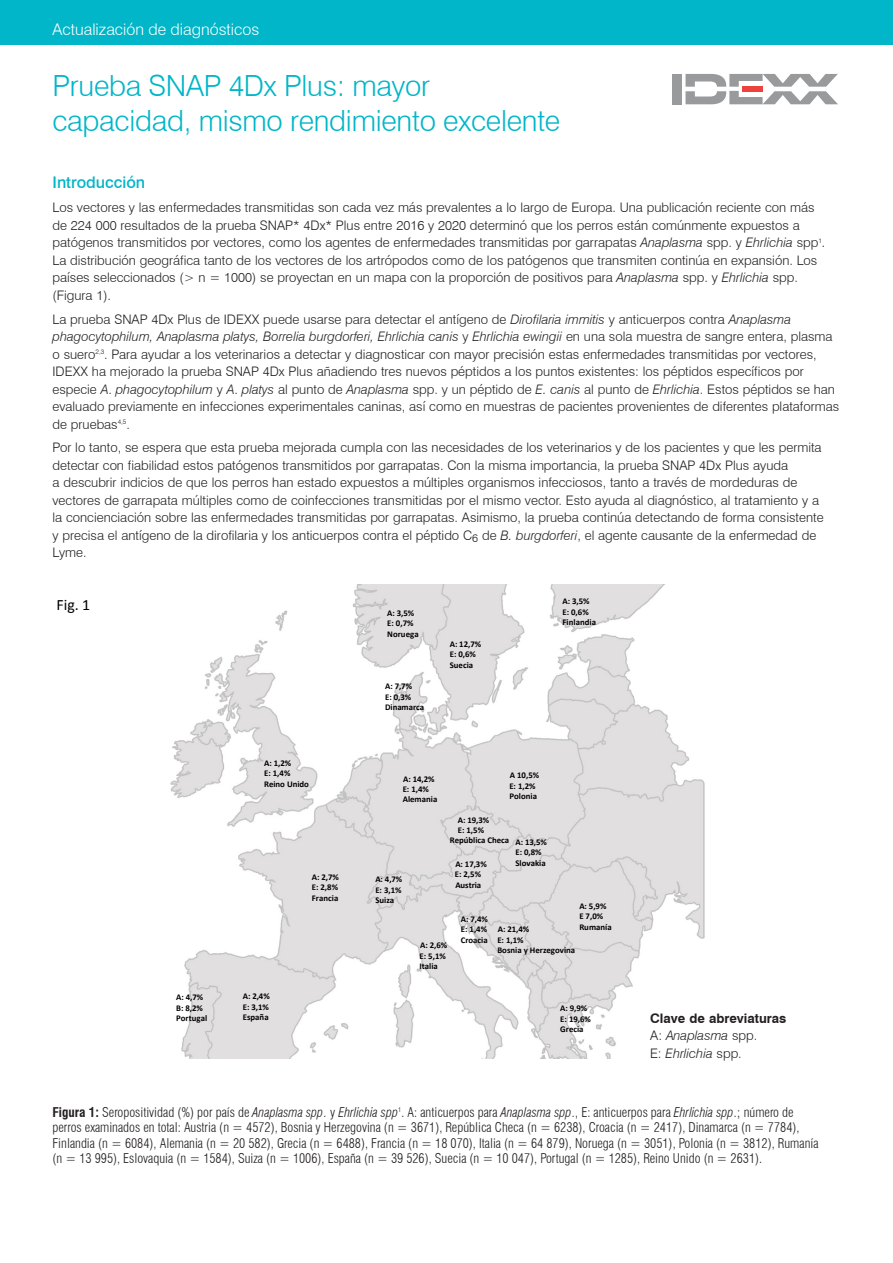
<style>
.page{position:relative;width:893px;height:1263px;background:#fff}
.page>*{position:absolute;margin:0;border:0;box-sizing:border-box;transform-origin:0 0}
.Resources_Headline_1{font:300 29.25px/35px "Swiss 721 BT";letter-spacing:-.01em;color:#00b6c8}
.t1{font:300 16.05px "Swiss 721 BT";color:#fff}
.GI_Body_9_5_12{font:500 16.05px "Swiss 721 BT";color:#00b6c8}
.t2{font:15.75px "Calibri";color:#000}
.GI_Body_9_5_12-2{font:300 13.2px/17.5px "Swiss 721 BT";color:#231f20}
.t3{font:300 condensed 13.2px/15.6px "Swiss 721 BT";color:#231f20}
.GI_Body_9_5_12-3{font:italic 300 13.2px "Swiss 721 BT";color:#231f20}
.GI_Body_9_5_12-4{font:700 13.2px "Swiss 721 BT";color:#231f20}
.t4{font:700 8.85px/10.5px "Calibri";color:#000}
.s1{font-style:italic}
.s2{font-stretch:condensed;font-size:13.8px}
.s3{font-style:normal}
.s4{font-weight:700}
.s5{font-stretch:normal}
</style>
<div class="page">
<div style="left:0;top:0;width:893px;height:45px;background:#00b6c8"></div>
<div style="left:672px;top:74px;width:10px;height:30px;background:#989a9b"></div>
<svg style="left:685px;top:74px;width:153px;height:30px"></svg>
<img style="left:170px;top:584px;width:535px;height:474px">
<p class="t1" style="left:53px;top:19px;width:208px">Actualización de diagnósticos</p>
<p class="Resources_Headline_1" style="left:53px;top:68px;width:509px">Prueba SNAP 4Dx Plus: mayor capacidad, mismo rendimiento excelente</p>
<p class="GI_Body_9_5_12" style="left:53px;top:173px;width:94px">Introducción</p>
<p class="GI_Body_9_5_12-2" style="left:53px;top:199px;width:774px">Los vectores y las enfermedades transmitidas son cada vez más prevalentes a lo largo de Europa. Una publicación reciente con más de 224 000 resultados de la prueba SNAP* 4Dx* Plus entre 2016 y 2020 determinó que los perros están comúnmente expuestos a patógenos transmitidos por vectores, como los agentes de enfermedades transmitidas por garrapatas <span class="s1">Anaplasma</span> spp. y <span class="s1">Ehrlichia</span> spp<sup>1</sup><span class="s2">.<br></span>La distribución geográfica tanto de los vectores de los artrópodos como de los patógenos que transmiten continúa en expansión. Los países seleccionados (&gt; n = 1000) se proyectan en un mapa con la proporción de positivos para <span class="s1">Anaplasma</span> spp. y <span class="s1">Ehrlichia</span> spp. (Figura 1).</p>
<p class="GI_Body_9_5_12-2" style="left:53px;top:310px;width:788px">La prueba SNAP 4Dx Plus de IDEXX puede usarse para detectar el antígeno de <span class="s1">Dirofilaria immitis</span> y anticuerpos contra <span class="s1">Anaplasma phagocytophilum, Anaplasma platys, Borrelia burgdorferi, Ehrlichia canis</span> y <span class="s1">Ehrlichia ewingii</span> en una sola muestra de sangre entera, plasma o suero<sup>2,3</sup>. Para ayudar a los veterinarios a detectar y diagnosticar con mayor precisión estas enfermedades transmitidas por vectores, IDEXX ha mejorado la prueba SNAP 4Dx Plus añadiendo tres nuevos péptidos a los puntos existentes: los péptidos específicos por especie <span class="s1">A</span>. <span class="s1">phagocytophilum</span> y <span class="s1">A</span>. <span class="s1">platys</span> al punto de <span class="s1">Anaplasma</span> spp. y un péptido de <span class="s1">E. canis</span> al punto de <span class="s1">Ehrlichia</span>. Estos péptidos se han evaluado previamente en infecciones experimentales caninas, así como en muestras de pacientes provenientes de diferentes plataformas de pruebas<sup>4,5</sup>.</p>
<p class="GI_Body_9_5_12-2" style="left:53px;top:439px;width:773px">Por lo tanto, se espera que esta prueba mejorada cumpla con las necesidades de los veterinarios y de los pacientes y que les permita detectar con fiabilidad estos patógenos transmitidos por garrapatas. Con la misma importancia, la prueba SNAP 4Dx Plus ayuda<br>a descubrir indicios de que los perros han estado expuestos a múltiples organismos infecciosos, tanto a través de mordeduras de vectores de garrapata múltiples como de coinfecciones transmitidas por el mismo vector. Esto ayuda al diagnóstico, al tratamiento y a la concienciación sobre las enfermedades transmitidas por garrapatas. Asimismo, la prueba continúa detectando de forma consistente y precisa el antígeno de la dirofilaria y los anticuerpos contra el péptido C<sub>6</sub> de <span class="s1">B. burgdorferi</span>, el agente causante de la enfermedad de Lyme.</p>
<p class="t2" style="left:57px;top:594px;width:35px">Fig. 1</p>
<p class="t4" style="left:264px;top:757px;width:46px">A: 1,2%<br>E: 1,4%<br>Reino Unido</p>
<p class="t4" style="left:312px;top:871px;width:29px;text-align:justify">A: 2,7% E: 2,8% Francia</p>
<p class="t4" style="left:176px;top:991px;width:33px">A: 4,7%<br>B: 8,2%<br>Portugal</p>
<p class="t4" style="left:243px;top:991px;width:29px;text-align:justify">A: 2,4% E: 3,1% España</p>
<p class="t4" style="left:387px;top:607px;width:33px">A: 3,5%<br>E: 0,7%<br>Noruega</p>
<p class="t4" style="left:385px;top:680px;width:41px">A: 7,7%<br>E: 0,3%<br>Dinamarca</p>
<p class="t4" style="left:450px;top:638px;width:33px">A: 12,7%<br>E: 0,6%<br>Suecia</p>
<p class="t4" style="left:403px;top:774px;width:36px;line-height:9.8px">A: 14,2%<br>E: 1,4%<br>Alemania</p>
<p class="t4" style="left:562px;top:596px;width:35px">A: 3,5%<br>E: 0,6%<br>Finlandia</p>
<p class="t4" style="left:509px;top:770px;width:31px">A 10,5%<br>E: 1,2%<br>Polonia</p>
<p class="t4" style="left:375px;top:874px;width:29px;text-align:justify">A: 4,7% E: 3,1% Suiza</p>
<p class="t4" style="left:458px;top:815px;width:33px">A: 19,3%</p>
<p class="t4" style="left:458px;top:824px;width:28px">E: 1,5%</p>
<p class="t4" style="left:450px;top:834px;width:61px">República Checa</p>
<p class="t4" style="left:515px;top:836px;width:33px">A: 13,5%<br>E: 0,8%<br>Slovakia</p>
<p class="t4" style="left:455px;top:858px;width:33px">A: 17,3%<br>E: 2,5%<br>Austria</p>
<p class="t4" style="left:420px;top:940px;width:29px">A: 2,6%<br>E: 5,1%<br>Italia</p>
<p class="t4" style="left:461px;top:913px;width:29px;text-align:justify">A: 7,4% E: 1,4% Croacia</p>
<p class="t4" style="left:579px;top:900px;width:34px">A: 5,9%<br>E 7,0%<br>Rumanía</p>
<p class="t4" style="left:497px;top:924px;width:79px">A: 21,4%<br>E: 1,1%<br>Bosnia y Herzegovina</p>
<p class="t4" style="left:560px;top:1002px;width:32px">A: 9,9%<br>E: 19,6%<br>Grecia</p>
<p class="GI_Body_9_5_12-4" style="left:650px;top:1010px;width:138px">Clave de abreviaturas</p>
<p class="GI_Body_9_5_12-3" style="left:650px;top:1028px;width:109px"><span class="s3">A:</span> Anaplasma <span class="s3">spp.</span></p>
<p class="GI_Body_9_5_12-3" style="left:650px;top:1045px;width:93px"><span class="s3">E:</span> Ehrlichia <span class="s3">spp.</span></p>
<p class="t3" style="left:53px;top:1104px;width:767px"><span class="s4">Figura 1:</span> Seropositividad (%) por país de <span class="s1">Anaplasma spp</span><span class="s5">.</span> y <span class="s1">Ehrlichia spp</span><sup>1</sup><span class="s5">.</span> A: anticuerpos para <span class="s1">Anaplasma spp</span><span class="s5">.,</span> E: anticuerpos para <span class="s1">Ehrlichia spp</span><span class="s5">.;</span> número de perros examinados en total: Austria (n = 4572), Bosnia y Herzegovina (n = 3671), República Checa (n = 6238), Croacia (n = 2417), Dinamarca (n = 7784), Finlandia (n = 6084), Alemania (n = 20 582), Grecia (n = 6488), Francia (n = 18 070), Italia (n = 64 879), Noruega (n = 3051), Polonia (n = 3812), Rumanía (n = 13 995), Eslovaquia (n = 1584), Suiza (n = 1006), España (n = 39 526), Suecia (n = 10 047), Portugal (n = 1285), Reino Unido (n = 2631).</p>
</div>
